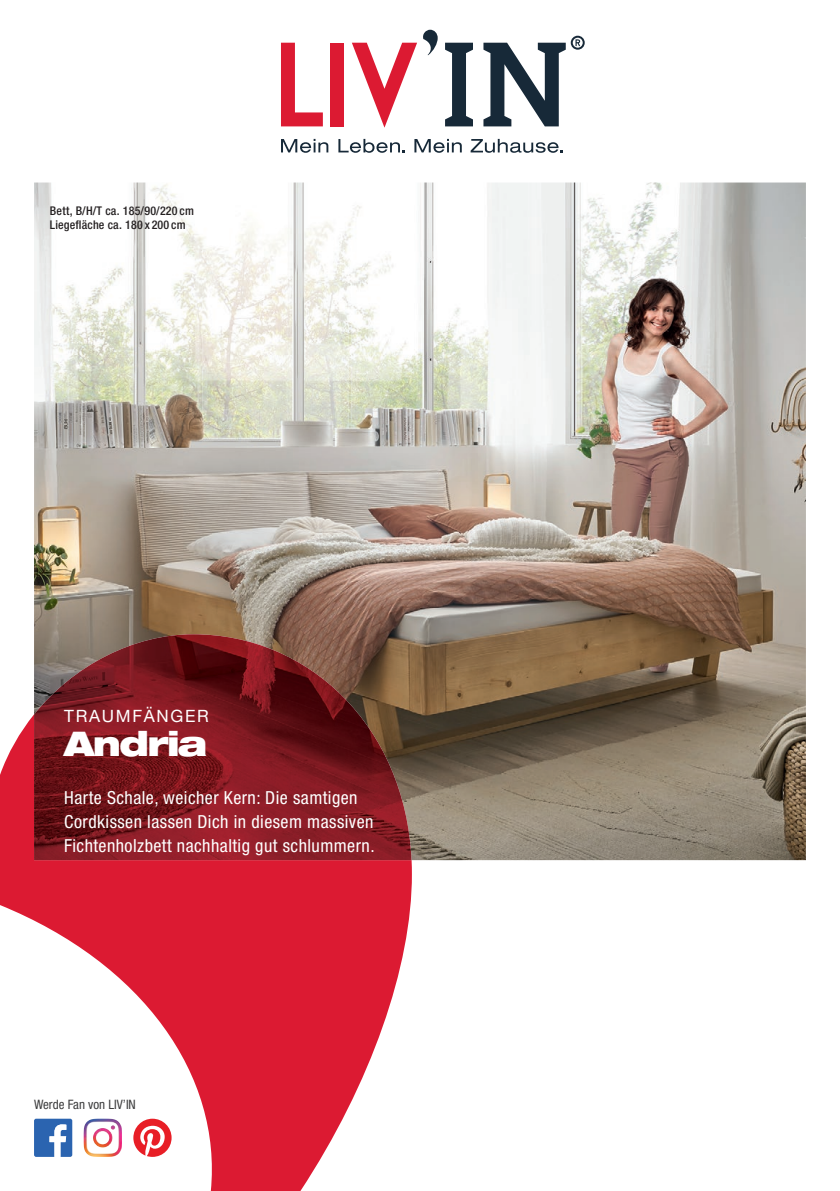
<style>
.page{position:relative;width:840px;height:1191px;background:#fff}
.page>*{position:absolute;margin:0;border:0;box-sizing:border-box;transform-origin:0 0}
.t1{font:900 expanded 34px "Helvetica Neue LT Pro";letter-spacing:-.05em;color:#fff}
.t2{font:condensed 18px/24px "Helvetica Neue LT Pro";letter-spacing:.025em;color:#fff}
.t3{font:17px "Helvetica Neue LT Pro";letter-spacing:.1em;color:#fff}
.t4{font:condensed 13px "Helvetica Neue LT Pro";color:#3e3e3f}
.t5{font:500 condensed 12px/14px "Helvetica Neue LT Pro";letter-spacing:.015em;color:#231f20}
</style>
<div class="page">
<img style="left:34px;top:182px;width:771px;height:678px">
<svg style="left:0;top:714px;width:411px;height:477px;fill:#dc1a32"></svg>
<img style="left:34px;top:634px;width:377px;height:226px">
<div style="left:329px;top:43px;width:14px;height:83px;background:#dc1a32"></div>
<svg style="left:281px;top:43px;width:42px;height:83px"></svg>
<svg style="left:445px;top:43px;width:27px;height:83px"></svg>
<svg style="left:483px;top:36px;width:101px;height:90px"></svg>
<svg style="left:352px;top:30px;width:85px;height:98px"></svg>
<svg style="left:281px;top:139px;width:47px;height:14px"></svg>
<svg style="left:338px;top:139px;width:66px;height:14px"></svg>
<svg style="left:414px;top:139px;width:47px;height:14px"></svg>
<svg style="left:470px;top:139px;width:92px;height:14px"></svg>
<svg style="left:34px;top:1118px;width:38px;height:38px"></svg>
<svg style="left:133px;top:1118px;width:38px;height:38px"></svg>
<img style="left:84px;top:1118px;width:38px;height:38px">
<p class="t5" style="left:50px;top:204px;width:145px">Bett, B/H/T ca. 185/90/220 cm<br>Liegefläche ca. 180 x 200 cm</p>
<p class="t3" style="left:64px;top:705px;width:146px">TRAUMFÄNGER</p>
<h1 class="t1" style="left:64px;top:721px;width:145px">Andria</h1>
<p class="t2" style="left:64px;top:785px;width:312px">Harte Schale, weicher Kern: Die samtigen<br>Cordkissen lassen Dich in diesem massiven<br>Fichtenholzbett nachhaltig gut schlummern.</p>
<p class="t4" style="left:34px;top:1097px;width:103px">Werde Fan von LIV’IN</p>
</div>
